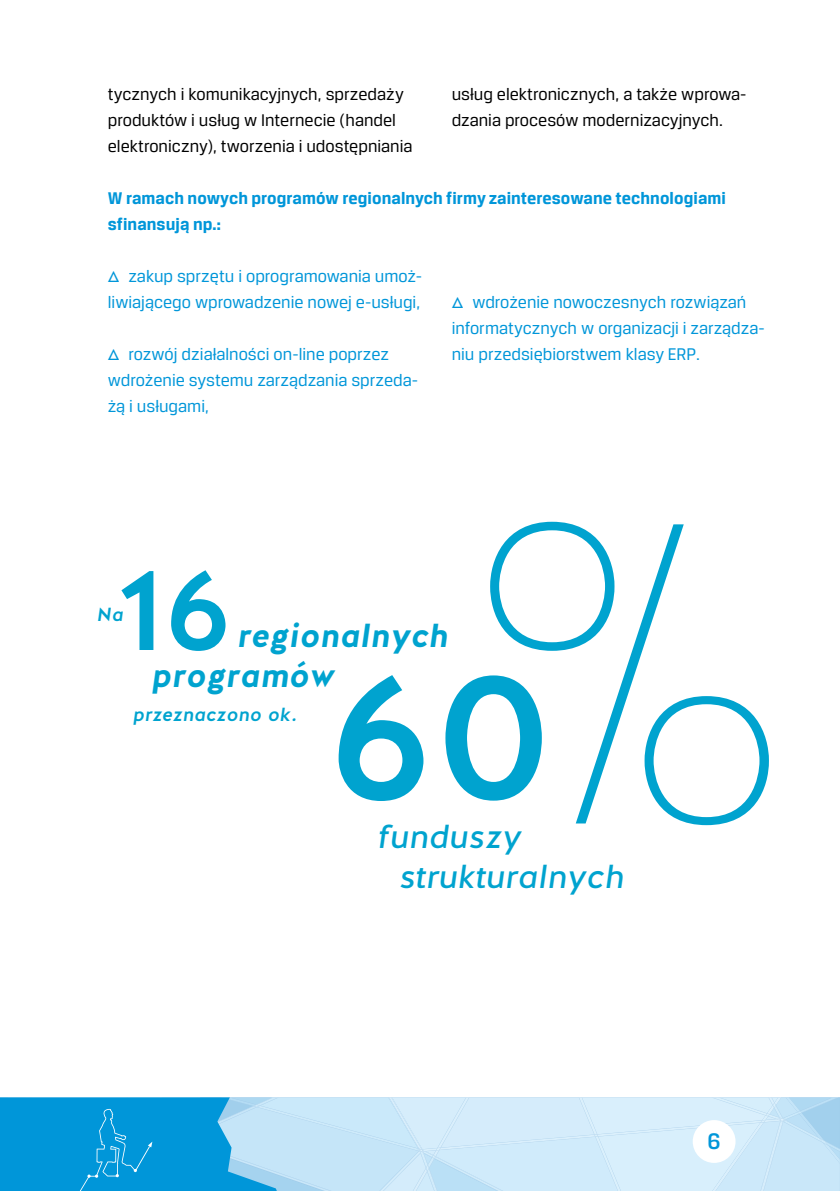
<style>
.page{position:relative;width:840px;height:1191px;background:#fff}
.page>*{position:absolute;margin:0;border:0;box-sizing:border-box;transform-origin:0 0}
.t1{font:100 427.2px "Halis GR";color:#00a3cf}
.t2{font:500 181.6px "Halis GR";color:#00a3cf}
.t3{font:500 116.4px "Halis GR";color:#00a3cf}
.t4{font:italic 33.2px/40px "Halis GR";color:#00a3cf}
.t5{font:italic 700 33.2px/40px "Halis GR";color:#00a3cf}
.t6{font:500 24px "Breuer Text";color:#0096d9}
.t7{font:italic 500 19px "Halis GR";letter-spacing:.01em;color:#00a3cf}
.t8{font:18px/26px "Breuer Text";color:#0096d9}
.t9{font:18px/26px "Breuer Text";color:#000}
.t10{font:700 18px/26px "Breuer Text";letter-spacing:.005em;color:#0096d9}
.s1{font-family:"Arquitecta";font-weight:500}
</style>
<div class="page">
<svg style="left:0;top:1097px;width:839px;height:94px;background:#93d1f0"></svg>
<div style="left:692px;top:1120px;width:43px;height:42px;background:#fff;border-radius:50%"></div>
<p class="t9" style="left:108px;top:81px;width:306px">tycznych i komunikacyjnych, sprzedaży produktów i usług w Internecie (handel elektroniczny), tworzenia i udostępniania</p>
<p class="t9" style="left:451px;top:81px;width:296px">usług elektronicznych, a także wprowa&shy;dzania procesów modernizacyjnych.</p>
<p class="t10" style="left:108px;top:185px;width:619px">W ramach nowych programów regionalnych firmy zainteresowane technologiami sfinansują np.:</p>
<p class="t8" style="left:108px;top:263px;width:315px"><span class="s1">∆</span> zakup sprzętu i oprogramowania umoż&shy;liwiającego wprowadzenie nowej e-usługi,</p>
<p class="t8" style="left:108px;top:341px;width:312px"><span class="s1">∆</span> rozwój działalności on-line poprzez wdrożenie systemu zarządzania sprzeda&shy;żą i usługami,</p>
<p class="t8" style="left:451px;top:289px;width:314px"><span class="s1">∆</span> wdrożenie nowoczesnych rozwiązań informatycznych w organizacji i zarządza&shy;niu przedsiębiorstwem klasy ERP.</p>
<h1 class="t1" style="left:477px;top:413px;width:306px">%</h1>
<h3 class="t3" style="left:117px;top:535px;width:117px">16</h3>
<p class="t7" style="left:97px;top:602px;width:28px">Na</p>
<h3 class="t5" style="left:151px;top:616px;width:298px;text-indent:86px">regionalnych programów</h3>
<p class="t7" style="left:133px;top:702px;width:165px">przeznaczono ok.</p>
<h2 class="t2" style="left:327px;top:619px;width:227px">60</h2>
<h3 class="t4" style="left:399px;top:817px;width:226px;text-indent:-21px">funduszy strukturalnych</h3>
<h3 class="t6" style="left:707px;top:1128px;width:15px">6</h3>
</div>
